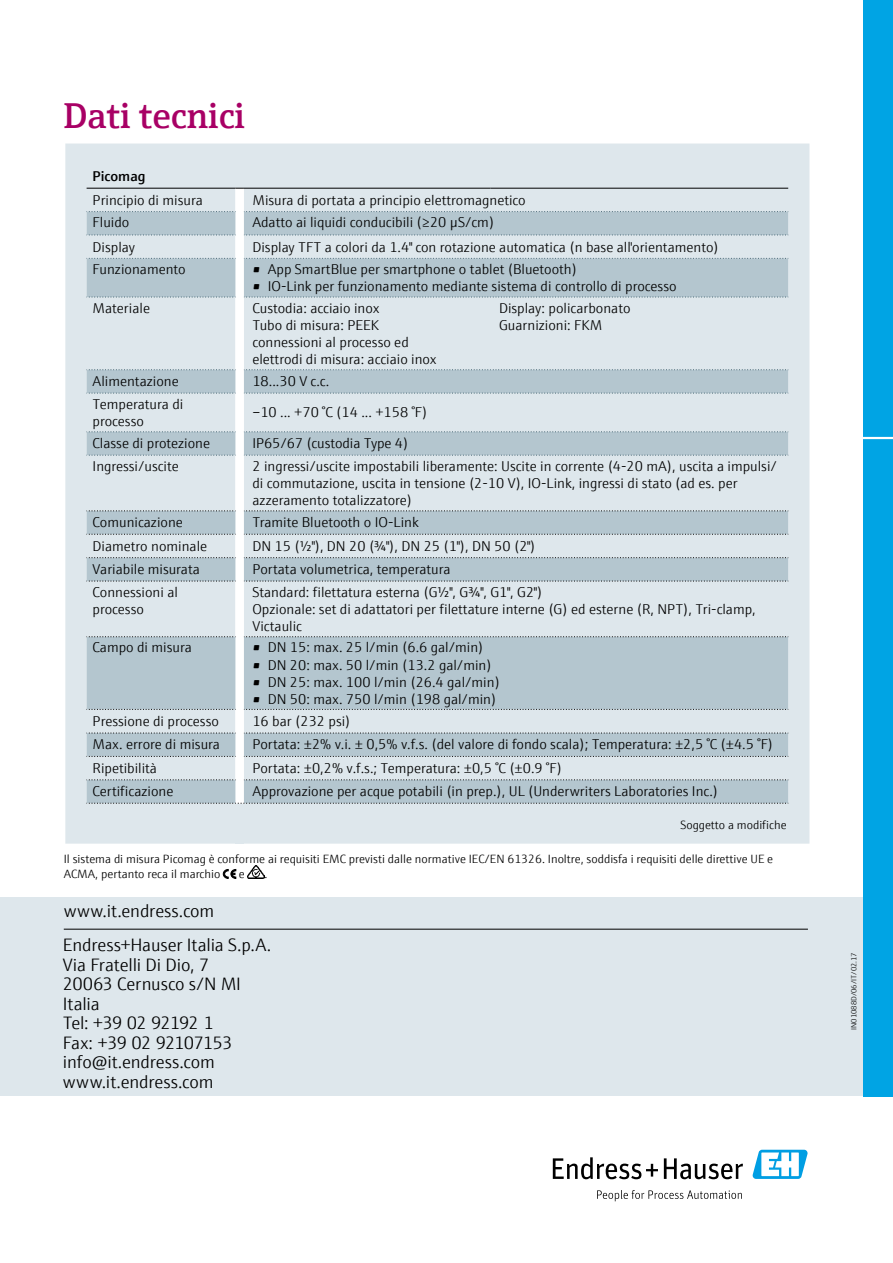
<style>
.page{position:relative;width:893px;height:1263px;background:#fff}
.page>*{position:absolute;margin:0;border:0;box-sizing:border-box;transform-origin:0 0}
.t1{font:600 36px "E+H Serif";color:#a80065}
.t2{font:300 18px/19.5px "E+H Sans";letter-spacing:-.01em;color:#000}
.t3{font:300 14.25px/17px "E+H Sans";color:#000}
.t4{font:600 14.25px "E+H Sans";color:#000}
.t5{font:300 12px/15px "E+H Sans";color:#000}
.t6{font:300 7.5px "E+H Sans";color:#000}
</style>
<div class="page">
<div style="left:0;top:897px;width:893px;height:199px;background:#dee7ec"></div>
<div style="left:863px;top:0;width:30px;height:1096px;background:#00a4e4"></div>
<svg style="left:553px;top:1157px;width:105px;height:22px"></svg>
<svg style="left:664px;top:1158px;width:79px;height:21px"></svg>
<svg style="left:597px;top:1190px;width:145px;height:11px"></svg>
<svg style="left:752px;top:1150px;width:56px;height:29px"></svg>
<hr style="left:64px;top:929px;width:744px;height:1px;background:#000">
<svg style="left:223px;top:869px;width:13px;height:9px"></svg>
<img style="left:248px;top:866px;width:16px;height:12px">
<hr style="left:860px;top:437px;width:33px;height:2px;background:#fff">
<div style="left:65px;top:144px;width:744px;height:700px;background:#dee7ec"></div>
<div style="left:235px;top:803px;width:9px;height:41px;background:#dee7ec"></div>
<svg style="left:87px;top:188px;width:702px;height:616px"></svg>
<h1 class="t1" style="left:64px;top:88px;width:183px">Dati tecnici</h1>
<p class="t4" style="left:93px;top:165px;width:54px">Picomag</p>
<p class="t3" style="left:93px;top:190px;width:112px">Principio di misura</p>
<p class="t3" style="left:252px;top:190px;width:275px">Misura di portata a principio elettromagnetico</p>
<p class="t3" style="left:93px;top:213px;width:38px">Fluido</p>
<p class="t3" style="left:252px;top:213px;width:243px">Adatto ai liquidi conducibili (≥20 µS/cm)</p>
<p class="t3" style="left:93px;top:237px;width:44px">Display</p>
<p class="t3" style="left:252px;top:237px;width:468px">Display TFT a colori da 1.4" con rotazione automatica (n base all'orientamento)</p>
<p class="t3" style="left:93px;top:260px;width:95px">Funzionamento</p>
<p class="t3" style="left:252px;top:260px;width:326px">• App SmartBlue per smartphone o tablet (Bluetooth)</p>
<p class="t3" style="left:252px;top:277px;width:426px">• IO-Link per funzionamento mediante sistema di controllo di processo</p>
<p class="t3" style="left:93px;top:298px;width:59px">Materiale</p>
<p class="t3" style="left:252px;top:298px;width:186px">Custodia: acciaio inox<br>Tubo di misura: PEEK connessioni al processo ed elettrodi di misura: acciaio inox</p>
<p class="t3" style="left:499px;top:298px;width:133px">Display: policarbonato<br>Guarnizioni: FKM</p>
<p class="t3" style="left:93px;top:372px;width:88px">Alimentazione</p>
<p class="t3" style="left:252px;top:372px;width:78px">18...30 V c.c.</p>
<p class="t3" style="left:93px;top:394px;width:92px">Temperatura di processo</p>
<p class="t3" style="left:252px;top:403px;width:176px">–10 ... +70 °C (14 ... +158 °F)</p>
<p class="t3" style="left:93px;top:434px;width:119px">Classe di protezione</p>
<p class="t3" style="left:252px;top:434px;width:157px">IP65/67 (custodia Type 4)</p>
<p class="t3" style="left:93px;top:456px;width:88px">Ingressi/uscite</p>
<p class="t3" style="left:252px;top:456px;width:526px">2 ingressi/uscite impostabili liberamente: Uscite in corrente (4-20 mA), uscita a impulsi/ di commutazione, uscita in tensione (2-10 V), IO-Link, ingressi di stato (ad es. per azzeramento totalizzatore)</p>
<p class="t3" style="left:93px;top:513px;width:92px">Comunicazione</p>
<p class="t3" style="left:252px;top:513px;width:168px">Tramite Bluetooth o IO-Link</p>
<p class="t3" style="left:93px;top:536px;width:116px">Diametro nominale</p>
<p class="t3" style="left:252px;top:536px;width:285px">DN 15 (½"), DN 20 (¾"), DN 25 (1"), DN 50 (2")</p>
<p class="t3" style="left:93px;top:560px;width:109px">Variabile misurata</p>
<p class="t3" style="left:252px;top:560px;width:200px">Portata volumetrica, temperatura</p>
<p class="t3" style="left:93px;top:582px;width:87px">Connessioni al processo</p>
<p class="t3" style="left:252px;top:582px;width:505px">Standard: filettatura esterna (G½", G¾", G1", G2")<br>Opzionale: set di adattatori per filettature interne (G) ed esterne (R, NPT), Tri-clamp,<br>Victaulic</p>
<p class="t3" style="left:93px;top:638px;width:101px">Campo di misura</p>
<p class="t3" style="left:252px;top:638px;width:233px">• DN 15: max. 25 l/min (6.6 gal/min)</p>
<p class="t3" style="left:252px;top:655px;width:241px">• DN 20: max. 50 l/min (13.2 gal/min)</p>
<p class="t3" style="left:252px;top:672px;width:249px">• DN 25: max. 100 l/min (26.4 gal/min)</p>
<p class="t3" style="left:252px;top:689px;width:245px">• DN 50: max. 750 l/min (198 gal/min)</p>
<p class="t3" style="left:93px;top:712px;width:128px">Pressione di processo</p>
<p class="t3" style="left:252px;top:712px;width:100px">16 bar (232 psi)</p>
<p class="t3" style="left:93px;top:734px;width:129px">Max. errore di misura</p>
<p class="t3" style="left:252px;top:734px;width:522px">Portata: ±2% v.i. ± 0,5% v.f.s. (del valore di fondo scala); Temperatura: ±2,5 °C (±4.5 °F)</p>
<p class="t3" style="left:93px;top:759px;width:66px">Ripetibilità</p>
<p class="t3" style="left:252px;top:759px;width:311px">Portata: ±0,2% v.f.s.; Temperatura: ±0,5 °C (±0.9 °F)</p>
<p class="t3" style="left:93px;top:782px;width:82px">Certificazione</p>
<p class="t3" style="left:252px;top:782px;width:467px">Approvazione per acque potabili (in prep.), UL (Underwriters Laboratories Inc.)</p>
<p class="t5" style="left:680px;top:816px;width:108px">Soggetto a modifiche</p>
<p class="t5" style="left:64px;top:851px;width:711px">Il sistema di misura Picomag è conforme ai requisiti EMC previsti dalle normative IEC/EN 61326. Inoltre, soddisfa i requisiti delle direttive UE e<br>ACMA, pertanto reca il marchio</p>
<p class="t5" style="left:239px;top:866px;width:7px">e</p>
<p class="t5" style="left:264px;top:866px;width:4px">.</p>
<p class="t2" style="left:64px;top:900px;width:152px">www.it.endress.com</p>
<p class="t2" style="left:63px;top:934px;width:210px">Endress+Hauser Italia S.p.A.<br>Via Fratelli Di Dio, 7<br>20063 Cernusco s/N MI<br>Italia<br>Tel: +39 02 92192 1<br>Fax: +39 02 92107153 info@it.endress.com www.it.endress.com</p>
<p class="t6" style="left:848px;top:1030px;width:79px;rotate:-90deg">IN01088D/06/IT/02.17</p>
</div>
